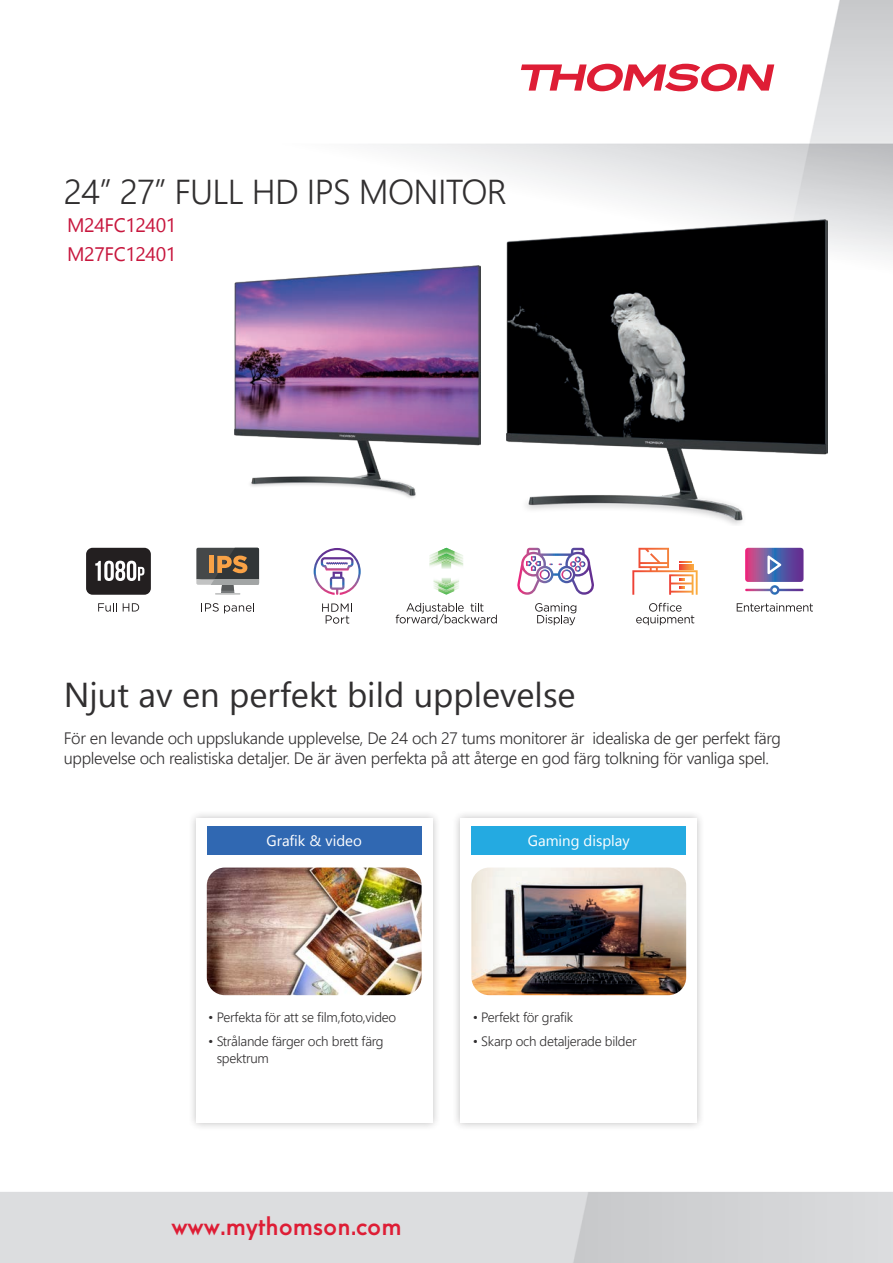
<style>
.page{position:relative;width:893px;height:1263px;background:#fff}
.page>*{position:absolute;margin:0;border:0;box-sizing:border-box;transform-origin:0 0}
.t1{font:34.5px "Segoe UI";color:#312f30}
.t2{font:300 34.5px "Segoe UI";letter-spacing:-.02em;color:#312f30}
.t3{font:500 26.1px "Windlesham Pro";color:#de1d35}
.t4{font:19.5px/28.5px "Segoe UI";letter-spacing:-.02em;color:#c7163d}
.t5{font:300 16.5px/19.8px "Segoe UI";letter-spacing:-.02em;color:#312f30}
.t6{font:15px "Segoe UI";color:#fff}
.t7{font:300 13.5px/16.2px "Segoe UI";letter-spacing:-.02em;color:#312f30}
</style>
<div class="page">
<img style="left:0;top:0;width:893px;height:1263px">
<svg style="left:521px;top:64px;width:253px;height:27px"></svg>
<div style="left:452px;top:810px;width:253px;height:321px;background:#231f20;opacity:.3"></div>
<div style="left:461px;top:818px;width:236px;height:305px;background:#fff"></div>
<img style="left:471px;top:867px;width:215px;height:128px">
<div style="left:188px;top:810px;width:253px;height:321px;background:#231f20;opacity:.3"></div>
<div style="left:196px;top:818px;width:236px;height:305px;background:#fff"></div>
<img style="left:207px;top:867px;width:215px;height:128px">
<svg style="left:98px;top:603px;width:19px;height:9px"></svg>
<svg style="left:123px;top:603px;width:16px;height:8px"></svg>
<div style="left:86px;top:548px;width:65px;height:47px;background:#231f20;border-radius:6px"></div>
<svg style="left:95px;top:561px;width:49px;height:20px"></svg>
<svg style="left:202px;top:603px;width:52px;height:10px"></svg>
<hr style="left:215px;top:593px;width:25px;height:2px;background:#c2c3c3">
<svg style="left:196px;top:548px;width:63px;height:46px"></svg>
<svg style="left:322px;top:603px;width:30px;height:21px"></svg>
<svg style="left:314px;top:548px;width:47px;height:47px"></svg>
<svg style="left:396px;top:603px;width:101px;height:22px"></svg>
<img style="left:433px;top:577px;width:26px;height:3px">
<img style="left:433px;top:580px;width:26px;height:2px">
<img style="left:433px;top:582px;width:26px;height:12px">
<img style="left:433px;top:584px;width:26px;height:6px">
<svg style="left:438px;top:577px;width:16px;height:18px"></svg>
<svg style="left:429px;top:548px;width:34px;height:21px"></svg>
<svg style="left:535px;top:603px;width:41px;height:22px"></svg>
<svg style="left:517px;top:548px;width:77px;height:47px"></svg>
<svg style="left:636px;top:603px;width:58px;height:22px"></svg>
<svg style="left:632px;top:548px;width:66px;height:47px"></svg>
<svg style="left:737px;top:603px;width:76px;height:9px"></svg>
<svg style="left:745px;top:548px;width:58px;height:47px"></svg>
<img style="left:507px;top:219px;width:321px;height:307px">
<img style="left:234px;top:265px;width:246px;height:235px">
<div style="left:471px;top:826px;width:215px;height:29px;background:#24aae1"></div>
<div style="left:207px;top:826px;width:215px;height:29px;background:#3068b2"></div>
<h1 class="t2" style="left:64px;top:165px;width:444px">24” 27” FULL HD IPS MONITOR</h1>
<p class="t4" style="left:67px;top:210px;width:111px">M24FC12401<br>M27FC12401</p>
<h1 class="t1" style="left:64px;top:669px;width:513px">Njut av en perfekt bild upplevelse</h1>
<p class="t5" style="left:64px;top:728px;width:719px">För en levande och uppslukande upplevelse, De 24 och 27 tums monitorer är idealiska de ger perfekt färg upplevelse och realistiska detaljer. De är även perfekta på att återge en god färg tolkning för vanliga spel.</p>
<p class="t6" style="left:266px;top:829px;width:97px">Grafik &amp; video</p>
<p class="t6" style="left:528px;top:829px;width:104px">Gaming display</p>
<p class="t7" style="left:208px;top:1008px;width:190px">• Perfekta för att se film,foto,video</p>
<p class="t7" style="left:217px;top:1033px;width:168px;text-indent:-9px">• Strålande färger och brett färg spektrum</p>
<h2 class="t3" style="left:171px;top:1208px;width:232px">www.mythomson.com</h2>
<p class="t7" style="left:473px;top:1008px;width:102px">• Perfekt för grafik</p>
<p class="t7" style="left:473px;top:1033px;width:165px">• Skarp och detaljerade bilder</p>
</div>
